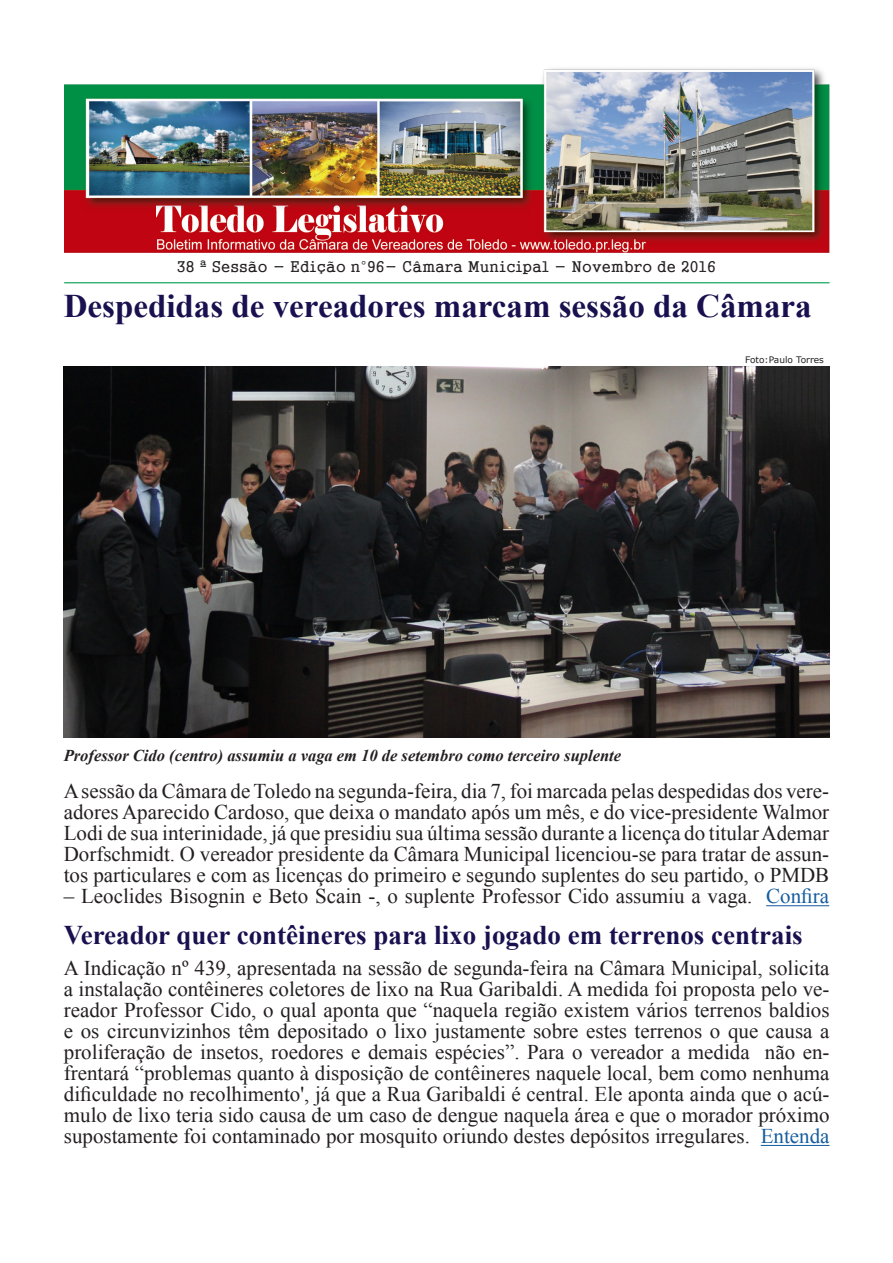
<style>
.page{position:relative;width:893px;height:1263px;background:#fff}
.page>*{position:absolute;margin:0;border:0;box-sizing:border-box;transform-origin:0 0}
.t1{font:700 33px "Times New Roman";color:#19104f}
.t2{font:700 27px "Times New Roman";color:#19104f}
.t3{font:21px/21px "Times New Roman";color:#231f20;text-align:justify}
.t4{font:italic 700 16.5px "Times New Roman";color:#231f20}
.t5{font:15px "Gungsuh";color:#231f20}
.t6{font:9px "Verdana";color:#231f20}
.s1{color:#175d9e}
</style>
<div class="page">
<hr style="left:64px;top:282px;width:766px;height:1px;background:#009e4f">
<hr style="left:766px;top:905px;width:63px;height:1px;background:#175d9e">
<img style="left:64px;top:68px;width:766px;height:185px">
<hr style="left:761px;top:1145px;width:68px;height:1px;background:#175d9e">
<img style="left:63px;top:366px;width:766px;height:372px">
<p class="t5" style="left:177px;top:259px;width:540px">38 ª Sessão - Edição n°96- Câmara Municipal - Novembro de 2016</p>
<p class="t1" style="left:64px;top:282px;width:749px">Despedidas de vereadores marcam sessão da Câmara</p>
<p class="t6" style="left:745px;top:354px;width:80px">Foto:Paulo Torres</p>
<p class="t4" style="left:64px;top:743px;width:559px">Professor Cido (centro) assumiu a vaga em 10 de setembro como terceiro suplente</p>
<p class="t3" style="left:64px;top:780px;width:767px">A sessão da Câmara de Toledo na segunda-feira, dia 7, foi marcada pelas despedidas dos vere&shy;adores Aparecido Cardoso, que deixa o mandato após um mês, e do vice-presidente Walmor Lodi de sua interinidade, já que presidiu sua última sessão durante a licença do titular Ademar Dorfschmidt. O vereador presidente da Câmara Municipal licenciou-se para tratar de assun&shy;tos particulares e com as licenças do primeiro e segundo suplentes do seu partido, o PMDB</p>
<p class="t3" style="left:64px;top:885px;width:767px">– Leoclides Bisognin e Beto Scain -, o suplente Professor Cido assumiu a vaga. <span class="s1">Confira</span></p>
<p class="t2" style="left:64px;top:916px;width:740px">Vereador quer contêineres para lixo jogado em terrenos centrais</p>
<p class="t3" style="left:64px;top:957px;width:767px">A Indicação nº 439, apresentada na sessão de segunda-feira na Câmara Municipal, solicita a instalação contêineres coletores de lixo na Rua Garibaldi. A medida foi proposta pelo ve&shy;reador Professor Cido, o qual aponta que “naquela região existem vários terrenos baldios e os circunvizinhos têm depositado o lixo justamente sobre estes terrenos o que causa a proliferação de insetos, roedores e demais espécies”. Para o vereador a medida não en&shy;frentará “problemas quanto à disposição de contêineres naquele local, bem como nenhuma dificuldade no recolhimento', já que a Rua Garibaldi é central. Ele aponta ainda que o acú&shy;mulo de lixo teria sido causa de um caso de dengue naquela área e que o morador próximo supostamente foi contaminado por mosquito oriundo destes depósitos irregulares. <span class="s1">Entenda</span></p>
</div>
